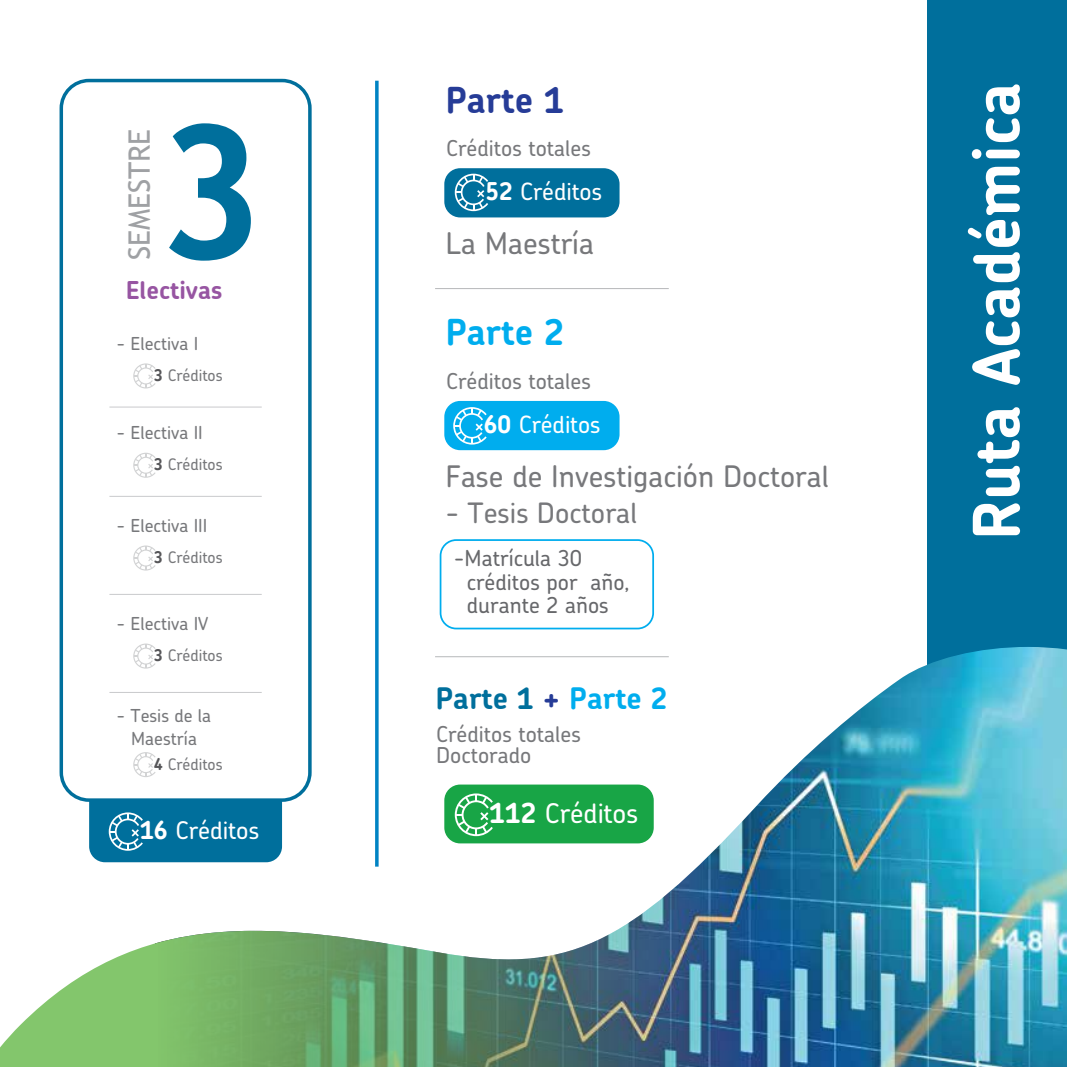
<style>
.page{position:relative;width:1067px;height:1067px;background:#fff}
.page>*{position:absolute;margin:0;border:0;box-sizing:border-box;transform-origin:0 0}
.t1{font:700 186.03px "Trebuchet MS";color:#006f9c}
.t2{font:700 64.05px "Chevin";color:#fff}
.t3{font:700 35.7px "Chevin";color:#263c97}
.t4{font:700 35.7px "Chevin";color:#00adee}
.t5{font:500 29.75px "Chevin";color:#77787b}
.t6{font:700 29.57px "Chevin";color:#006f9c}
.t7{font:29.57px "Trebuchet MS";color:#9fa1a4}
.t8{font:500 28.18px "Chevin";color:#77787b}
.t9{font:500 27.12px "Chevin";color:#fff}
.t10{font:700 24.5px "Chevin";color:#9755a2}
.t11{font:500 24.32px "Chevin";color:#fff}
.t12{font:500 23.8px "Chevin";color:#fff}
.t13{font:500 21.88px/20.3px "Chevin";color:#77787b}
.t14{font:500 21.88px/23.8px "Chevin";color:#67686b}
.t15{font:500 17.85px/22.8px "Chevin";color:#77787b;text-align:center}
.t16{font:500 15.92px "Chevin";color:#77787b}
.s1{font-weight:700;font-size:16.28px;color:#565659}
.s2{font-weight:700;font-size:24.85px}
.s3{font-weight:700;font-size:24.32px}
.s4{color:#263c97}
.s5{color:#00adee}
.s6{font-weight:700;font-size:27.82px}
</style>
<div class="page">
<div style="left:444px;top:168px;width:175px;height:49px;background:#006f9c;border-radius:16px"></div>
<svg style="left:455px;top:174px;width:33px;height:37px"></svg>
<div style="left:60px;top:79px;width:252px;height:723px;border:4px solid #006f9c;border-radius:28px"></div>
<div style="left:439px;top:539px;width:215px;height:90px;border:2px solid #00adee;border-radius:16px"></div>
<div style="left:927px;top:0;width:140px;height:1067px;background:#006f9c"></div>
<img style="left:155px;top:647px;width:912px;height:420px">
<svg style="left:0;top:803px;width:759px;height:244px"></svg>
<svg style="left:133px;top:363px;width:23px;height:25px"></svg>
<svg style="left:133px;top:453px;width:23px;height:25px"></svg>
<svg style="left:133px;top:545px;width:23px;height:25px"></svg>
<svg style="left:133px;top:643px;width:23px;height:25px"></svg>
<svg style="left:133px;top:752px;width:23px;height:25px"></svg>
<hr style="left:109px;top:407px;width:153px;height:1px;background:#c9cacc">
<hr style="left:109px;top:496px;width:153px;height:1px;background:#c9cacc">
<hr style="left:109px;top:594px;width:153px;height:1px;background:#c9cacc">
<hr style="left:109px;top:692px;width:153px;height:1px;background:#c9cacc">
<hr style="left:435px;top:288px;width:234px;height:1px;background:#b6b8ba">
<hr style="left:375px;top:81px;width:3px;height:785px;background:#0083c3">
<hr style="left:435px;top:656px;width:234px;height:1px;background:#b6b8ba">
<div style="left:444px;top:401px;width:175px;height:49px;background:#00adee;border-radius:16px"></div>
<svg style="left:453px;top:407px;width:33px;height:37px"></svg>
<h3 class="t7" style="left:122px;top:260px;width:133px;rotate:-90deg">SEMESTRE</h3>
<h1 class="t1" style="left:156px;top:76px;width:111px">3</h1>
<h3 class="t10" style="left:126px;top:274px;width:98px">Electivas</h3>
<p class="t15" style="left:116px;top:331px;width:83px">- Electiva I</p>
<p class="t16" style="left:154px;top:365px;width:70px"><span class="s1">3</span> Créditos</p>
<p class="t15" style="left:116px;top:421px;width:88px">- Electiva II</p>
<p class="t16" style="left:154px;top:454px;width:70px"><span class="s1">3</span> Créditos</p>
<p class="t15" style="left:116px;top:513px;width:92px">- Electiva III</p>
<p class="t16" style="left:154px;top:547px;width:70px"><span class="s1">3</span> Créditos</p>
<p class="t15" style="left:116px;top:611px;width:93px">- Electiva IV</p>
<p class="t16" style="left:154px;top:645px;width:70px"><span class="s1">3</span> Créditos</p>
<p class="t15" style="left:116px;top:704px;width:96px">- Tesis de la<br>Maestría</p>
<p class="t16" style="left:154px;top:753px;width:70px"><span class="s1">4</span> Créditos</p>
<h3 class="t11" style="left:140px;top:814px;width:121px"><span class="s2">16</span> Créditos</h3>
<h3 class="t3" style="left:445px;top:76px;width:120px">Parte 1</h3>
<p class="t13" style="left:446px;top:138px;width:146px">Créditos totales</p>
<h3 class="t12" style="left:485px;top:176px;width:118px"><span class="s3">52</span> Créditos</h3>
<h3 class="t5" style="left:445px;top:224px;width:150px">La Maestría</h3>
<h3 class="t4" style="left:445px;top:309px;width:120px">Parte 2</h3>
<p class="t13" style="left:446px;top:370px;width:146px">Créditos totales</p>
<h3 class="t12" style="left:484px;top:409px;width:118px"><span class="s3">60</span> Créditos</h3>
<h3 class="t5" style="left:445px;top:456px;width:385px">Fase de Investigación Doctoral</h3>
<h3 class="t8" style="left:445px;top:494px;width:193px">- Tesis Doctoral</h3>
<p class="t14" style="left:467px;top:545px;width:165px;text-indent:-13px">-Matrícula 30 créditos por año, durante 2 años</p>
<h3 class="t6" style="left:435px;top:678px;width:233px">Parte 1 <span class="s4">+</span> <span class="s5">Parte 2</span></h3>
<p class="t13" style="left:436px;top:723px;width:146px">Créditos totales<br>Doctorado</p>
<h3 class="t9" style="left:489px;top:795px;width:150px"><span class="s6">112</span> Créditos</h3>
<h2 class="t2" style="left:954px;top:540px;width:459px;rotate:-90deg">Ruta Académica</h2>
</div>
